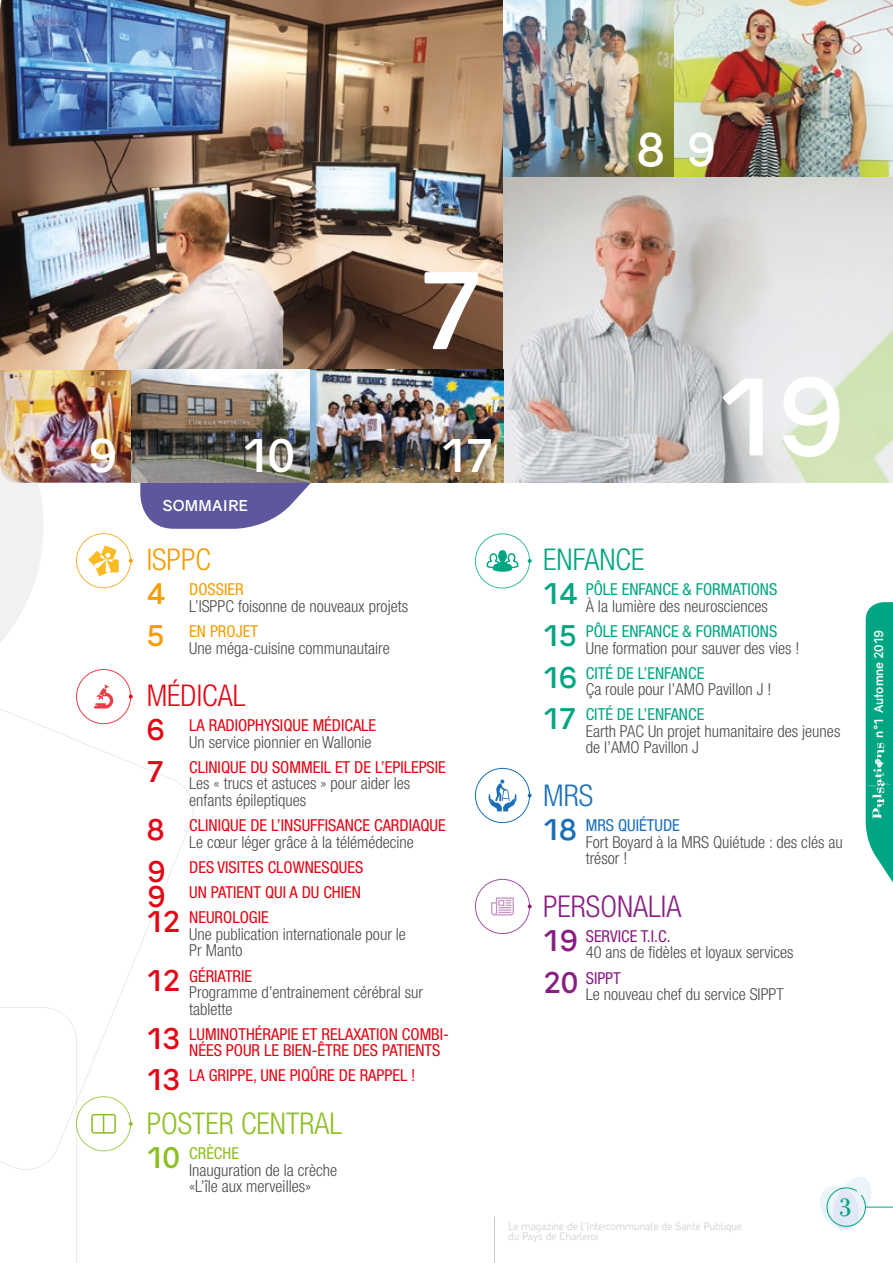
<style>
.page{position:relative;width:893px;height:1263px;background:#fff}
.page>*{position:absolute;margin:0;border:0;box-sizing:border-box;transform-origin:0 0}
.t1{font:700 105px "Gravity";color:#fff}
.t2{font:700 45px "Gravity";color:#fff}
.t3{font:300 condensed 30px "Helvetica Neue LT Std";color:#8dbe23}
.t4{font:300 condensed 30px "Helvetica Neue LT Std";color:#891e82}
.t5{font:300 condensed 30px "Helvetica Neue LT Std";color:#e30614}
.t6{font:300 condensed 30px "Helvetica Neue LT Std";color:#00a582}
.t7{font:300 condensed 30px "Helvetica Neue LT Std";color:#f59d00}
.t8{font:300 condensed 30px "Helvetica Neue LT Std";color:#1a6fb7}
.t9{font:27px "Bodoni";color:#00a582}
.t10{font:300 condensed 16.5px/16.5px "Helvetica Neue LT Std";color:#4b4b4a}
.t11{font:condensed 16.5px/16.5px "Helvetica Neue LT Std";color:#e30614}
.t12{font:700 15px "Gravity";letter-spacing:.01em;color:#fff}
.t13{font:700 12px "Gravity";color:#fff}
.t14{font:10.5px/10.5px "Antagometrica BT Light";color:#c7c7c6}
.s1{font-family:"Gravity";font-weight:700;font-stretch:normal;font-size:28.5px;color:#f59d00}
.s2{font-weight:400;color:#f59d00}
.s3{font-family:"Gravity";font-weight:700;font-stretch:normal;font-size:28.5px;color:#e30614}
.s4{font-weight:400;color:#e30614}
.s5{font-family:"Gravity";font-weight:700;font-stretch:normal;font-size:28.5px}
.s6{font-weight:300;color:#4b4b4a}
.s7{font-family:"Gravity";font-weight:700;font-stretch:normal;font-size:28.5px;color:#8dbe23}
.s8{font-weight:400;color:#8dbe23}
.s9{font-family:"Gravity";font-weight:700;font-stretch:normal;font-size:28.5px;color:#00a582}
.s10{font-weight:400;color:#00a582}
.s11{font-family:"Gravity";font-weight:700;font-stretch:normal;font-size:28.5px;color:#1a6fb7}
.s12{font-weight:400;color:#1a6fb7}
.s13{font-family:"Gravity";font-weight:700;font-stretch:normal;font-size:28.5px;color:#891e82}
.s14{font-weight:400;color:#891e82}
</style>
<div class="page">
<svg style="left:820px;top:1177px;width:73px;height:53px"></svg>
<svg style="left:866px;top:602px;width:27px;height:281px;background:#1fb091"></svg>
<hr style="left:494px;top:1216px;width:1px;height:47px;background:#c9c9c9">
<svg style="left:0;top:585px;width:194px;height:678px"></svg>
<svg style="left:0;top:483px;width:44px;height:234px"></svg>
<svg style="left:140px;top:483px;width:171px;height:46px"></svg>
<div style="left:76px;top:669px;width:55px;height:55px;border:1px solid #e30614;border-radius:50%"></div>
<div style="left:83px;top:676px;width:41px;height:41px;background:#fff;border-radius:50%"></div>
<svg style="left:129px;top:695px;width:4px;height:4px"></svg>
<svg style="left:94px;top:684px;width:19px;height:24px"></svg>
<img style="left:0;top:0;width:893px;height:483px">
<div style="left:475px;top:879px;width:55px;height:55px;border:1px solid #891e82;border-radius:50%"></div>
<svg style="left:491px;top:897px;width:23px;height:18px"></svg>
<svg style="left:528px;top:904px;width:4px;height:4px"></svg>
<div style="left:475px;top:533px;width:55px;height:55px;border:1px solid #00a582;border-radius:50%"></div>
<svg style="left:528px;top:559px;width:4px;height:4px"></svg>
<svg style="left:487px;top:550px;width:31px;height:22px"></svg>
<div style="left:475px;top:768px;width:55px;height:55px;border:1px solid #1a6fb7;border-radius:50%"></div>
<svg style="left:489px;top:779px;width:27px;height:32px"></svg>
<svg style="left:528px;top:793px;width:4px;height:4px"></svg>
<div style="left:76px;top:533px;width:55px;height:55px;border:1px solid #f59d00;border-radius:50%"></div>
<svg style="left:88px;top:545px;width:31px;height:31px"></svg>
<svg style="left:129px;top:559px;width:4px;height:4px"></svg>
<div style="left:76px;top:1096px;width:55px;height:55px;border:1px solid #8dbe23;border-radius:50%"></div>
<div style="left:83px;top:1103px;width:41px;height:41px;background:#fff;border-radius:50%"></div>
<div style="left:91px;top:1114px;width:25px;height:19px;border:2px solid #8dbe23;border-radius:2px"></div>
<svg style="left:103px;top:1114px;width:1px;height:19px"></svg>
<svg style="left:129px;top:1122px;width:4px;height:4px"></svg>
<h2 class="t2" style="left:637px;top:122px;width:29px">8</h2>
<h2 class="t2" style="left:686px;top:122px;width:31px">9</h2>
<h1 class="t1" style="left:420px;top:246px;width:64px">7</h1>
<h2 class="t2" style="left:88px;top:428px;width:31px">9</h2>
<h2 class="t2" style="left:243px;top:428px;width:54px">10</h2>
<h2 class="t2" style="left:441px;top:428px;width:53px">17</h2>
<p class="t12" style="left:163px;top:497px;width:87px">SOMMAIRE</p>
<h3 class="t7" style="left:147px;top:542px;width:66px">ISPPC</h3>
<p class="t10" style="left:189px;top:581px;width:220px;text-indent:-43px"><span class="s1">4</span> <span class="s2">DOSSIER<br></span>L’ISPPC foisonne de nouveaux projets</p>
<p class="t10" style="left:189px;top:623px;width:202px;text-indent:-43px"><span class="s1">5</span> <span class="s2">EN PROJET<br></span>Une méga-cuisine communautaire</p>
<h3 class="t5" style="left:147px;top:678px;width:100px">MÉDICAL</h3>
<p class="t10" style="left:147px;top:717px;width:231px;text-align:right"><span class="s3">6</span> <span class="s4">LA RADIOPHYSIQUE MÉDICALE<br></span>Un service pionnier en Wallonie</p>
<p class="t10" style="left:189px;top:759px;width:258px;text-indent:-43px"><span class="s3">7</span> <span class="s4">CLINIQUE DU SOMMEIL ET DE L’EPILEPSIE<br></span>Les « trucs et astuces » pour aider les enfants épileptiques</p>
<p class="t11" style="left:189px;top:817px;width:258px;text-indent:-43px"><span class="s5">8</span> CLINIQUE DE L’INSUFFISANCE CARDIAQUE<br><span class="s6">Le cœur léger grâce à la télémédecine</span></p>
<p class="t11" style="left:147px;top:854px;width:218px;line-height:25.2px"><span class="s5">9</span> DES VISITES CLOWNESQUES<br><span class="s5">9</span> UN PATIENT QUI A DU CHIEN<br><span class="s5">12</span> NEUROLOGIE</p>
<p class="t10" style="left:189px;top:925px;width:218px">Une publication internationale pour le<br>Pr Manto</p>
<p class="t10" style="left:189px;top:967px;width:235px;text-indent:-43px"><span class="s3">12</span> <span class="s4">GÉRIATRIE<br></span>Programme d’entrainement cérébral sur tablette</p>
<p class="t11" style="left:189px;top:1025px;width:261px;text-indent:-43px"><span class="s5">13</span> LUMINOTHÉRAPIE ET RELAXATION COMBI-<br>NÉES POUR LE BIEN-ÊTRE DES PATIENTS</p>
<p class="t11" style="left:147px;top:1067px;width:270px"><span class="s5">13</span> LA GRIPPE, UNE PIQÛRE DE RAPPEL !</p>
<h3 class="t3" style="left:147px;top:1106px;width:197px">POSTER CENTRAL</h3>
<p class="t10" style="left:189px;top:1145px;width:150px;text-indent:-43px"><span class="s7">10</span> <span class="s8">CRÈCHE<br></span>Inauguration de la crèche «L’île aux merveilles»</p>
<h1 class="t1" style="left:717px;top:352px;width:128px">19</h1>
<h3 class="t6" style="left:543px;top:542px;width:103px">ENFANCE</h3>
<p class="t10" style="left:586px;top:581px;width:193px;text-indent:-43px"><span class="s9">14</span> <span class="s10">PÔLE ENFANCE &amp; FORMATIONS<br></span>À la lumière des neurosciences</p>
<p class="t10" style="left:586px;top:623px;width:215px;text-indent:-43px"><span class="s9">15</span> <span class="s10">PÔLE ENFANCE &amp; FORMATIONS<br></span>Une formation pour sauver des vies !</p>
<p class="t10" style="left:586px;top:664px;width:187px;text-indent:-43px"><span class="s9">16</span> <span class="s10">CITÉ DE L’ENFANCE<br></span>Ça roule pour l’AMO Pavillon J !</p>
<p class="t10" style="left:586px;top:706px;width:256px;text-indent:-43px"><span class="s9">17</span> <span class="s10">CITÉ DE L’ENFANCE<br></span>Earth PAC Un projet humanitaire des jeunes de l’AMO Pavillon J</p>
<h3 class="t8" style="left:543px;top:778px;width:51px">MRS</h3>
<p class="t10" style="left:586px;top:817px;width:259px;text-indent:-43px"><span class="s11">18</span> <span class="s12">MRS QUIÉTUDE<br></span>Fort Boyard à la MRS Quiétude : des clés au trésor !</p>
<h3 class="t4" style="left:543px;top:889px;width:140px">PERSONALIA</h3>
<p class="t10" style="left:586px;top:928px;width:209px;text-indent:-43px"><span class="s13">19</span> <span class="s14">SERVICE T.I.C.<br></span>40 ans de fidèles et loyaux services</p>
<p class="t10" style="left:586px;top:969px;width:200px;text-indent:-43px"><span class="s13">20</span> <span class="s14">SIPPT<br></span>Le nouveau chef du service SIPPT</p>
<p class="t14" style="left:508px;top:1220px;width:235px">Le magazine de l’Intercommunale de Santé Publique du Pays de Charleroi</p>
<h3 class="t9" style="left:839px;top:1191px;width:15px">3</h3>
<p class="t13" style="left:871px;top:738px;width:109px;rotate:-90deg">n°1 Automne 2019</p>
</div>
